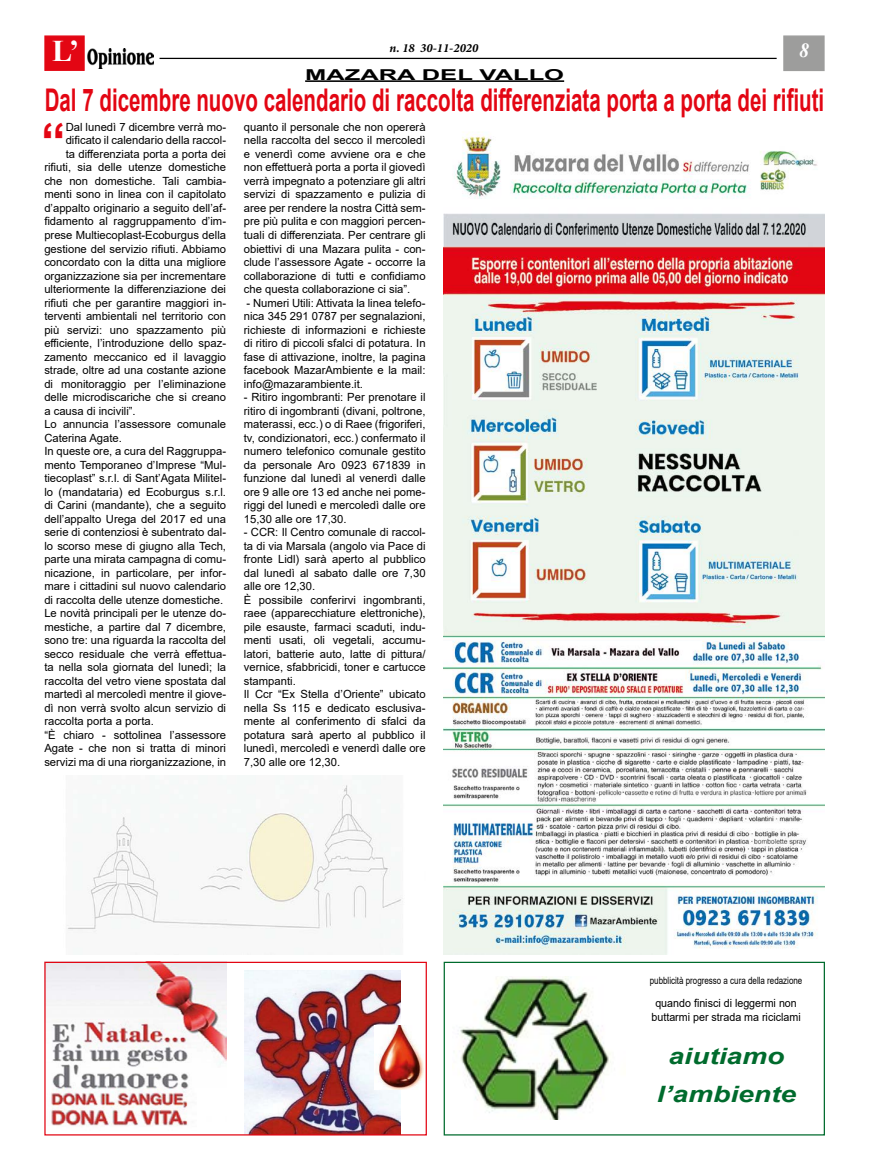
<style>
.page{position:relative;width:869px;height:1170px;background:#fff}
.page>*{position:absolute;margin:0;border:0;box-sizing:border-box;transform-origin:0 0}
.t1{font:700 49px "Arial";color:#e30613}
.t2{font:700 31.25px "Arial";color:#e30613;scale:.66 1}
.t3{font:700 30px "Times New Roman";color:#fff}
.t4{font:italic 700 22.5px/37.5px "Arial";color:#006b2d;text-align:center;scale:1.25 1}
.t5{font:italic 700 20px "Times New Roman";color:#fff}
.t6{font:700 15px "Arial";color:#000;scale:1.7 1}
.t7{font:italic 700 12.5px "Minion Pro";color:#000}
.t8{font:11.25px/13.5px "Arial";color:#000;text-align:justify}
.t9{font:11.25px/13.5px "Arial";color:#000;text-align:center;scale:.95 1}
.t10{font:10px "Arial";color:#000;scale:.8 1}
</style>
<div class="page">
<hr style="left:159px;top:58px;width:617px;height:1px;background:#000">
<div style="left:44px;top:35px;width:41px;height:36px;background:#e30613;border:1px solid #e30613"></div>
<img style="left:87px;top:49px;width:67px;height:19px">
<div style="left:782px;top:35px;width:42px;height:36px;background:#9d9d9c;border:1px solid #9d9d9c"></div>
<hr style="left:305px;top:80px;width:259px;height:2px;background:#000">
<img style="left:443px;top:132px;width:381px;height:822px">
<img style="left:67px;top:785px;width:336px;height:153px">
<img style="left:46px;top:963px;width:180px;height:163px">
<img style="left:244px;top:970px;width:156px;height:163px">
<img style="left:374px;top:1024px;width:50px;height:65px">
<div style="left:44px;top:961px;width:382px;height:174px;border:1px solid #e30613"></div>
<div style="left:443px;top:961px;width:381px;height:174px;border:1px solid #006b2d"></div>
<img style="left:460px;top:976px;width:151px;height:142px">
<h3 class="t3" style="left:52px;top:29px;width:29px">L’</h3>
<p class="t7" style="left:389px;top:39px;width:90px">n. 18 30-11-2020</p>
<h3 class="t5" style="left:798px;top:36px;width:11px">8</h3>
<h3 class="t6" style="left:305px;top:64px;width:154px">MAZARA DEL VALLO</h3>
<h2 class="t2" style="left:45px;top:78px;width:1181px">Dal 7 dicembre nuovo calendario di raccolta differenziata porta a porta dei rifiuti</h2>
<h1 class="t1" style="left:41px;top:106px;width:26px">“</h1>
<p class="t8" style="left:66px;top:120px;width:162px">Dal lunedì 7 dicembre verrà mo-</p>
<p class="t8" style="left:66px;top:134px;width:162px">dificato il calendario della raccol-</p>
<p class="t8" style="left:66px;top:147px;width:162px">ta differenziata porta a porta dei</p>
<p class="t8" style="left:44px;top:161px;width:183px">rifiuti, sia delle utenze domestiche</p>
<p class="t8" style="left:44px;top:174px;width:183px">che non domestiche. Tali cambia-</p>
<p class="t8" style="left:44px;top:188px;width:183px">menti sono in linea con il capitolato</p>
<p class="t8" style="left:44px;top:201px;width:183px">d’appalto originario a seguito dell’af-</p>
<p class="t8" style="left:44px;top:215px;width:183px">fidamento al raggruppamento d’im-</p>
<p class="t8" style="left:44px;top:228px;width:183px">prese Multiecoplast-Ecoburgus della</p>
<p class="t8" style="left:44px;top:242px;width:183px">gestione del servizio rifiuti. Abbiamo</p>
<p class="t8" style="left:44px;top:255px;width:183px">concordato con la ditta una migliore</p>
<p class="t8" style="left:44px;top:269px;width:183px">organizzazione sia per incrementare</p>
<p class="t8" style="left:44px;top:282px;width:183px">ulteriormente la differenziazione dei</p>
<p class="t8" style="left:44px;top:296px;width:183px">rifiuti che per garantire maggiori in-</p>
<p class="t8" style="left:44px;top:309px;width:183px">terventi ambientali nel territorio con</p>
<p class="t8" style="left:44px;top:323px;width:183px">più servizi: uno spazzamento più</p>
<p class="t8" style="left:44px;top:336px;width:183px">efficiente, l’introduzione dello spaz-</p>
<p class="t8" style="left:44px;top:350px;width:183px">zamento meccanico ed il lavaggio</p>
<p class="t8" style="left:44px;top:363px;width:183px">strade, oltre ad una costante azione</p>
<p class="t8" style="left:44px;top:377px;width:183px">di monitoraggio per l’eliminazione</p>
<p class="t8" style="left:44px;top:390px;width:183px">delle microdiscariche che si creano</p>
<p class="t8" style="left:44px;top:404px;width:93px">a causa di incivili”.</p>
<p class="t8" style="left:44px;top:417px;width:183px">Lo annuncia l’assessore comunale</p>
<p class="t8" style="left:44px;top:431px;width:79px">Caterina Agate.</p>
<p class="t8" style="left:44px;top:444px;width:183px">In queste ore, a cura del Raggruppa-</p>
<p class="t8" style="left:44px;top:458px;width:183px">mento Temporaneo d’Imprese “Mul-</p>
<p class="t8" style="left:44px;top:471px;width:183px">tiecoplast” s.r.l. di Sant’Agata Militel-</p>
<p class="t8" style="left:44px;top:485px;width:183px">lo (mandataria) ed Ecoburgus s.r.l.</p>
<p class="t8" style="left:44px;top:498px;width:183px">di Carini (mandante), che a seguito</p>
<p class="t8" style="left:44px;top:512px;width:183px">dell’appalto Urega del 2017 ed una</p>
<p class="t8" style="left:44px;top:525px;width:183px">serie di contenziosi è subentrato dal-</p>
<p class="t8" style="left:44px;top:539px;width:183px">lo scorso mese di giugno alla Tech,</p>
<p class="t8" style="left:44px;top:552px;width:183px">parte una mirata campagna di comu-</p>
<p class="t8" style="left:44px;top:566px;width:183px">nicazione, in particolare, per infor-</p>
<p class="t8" style="left:44px;top:579px;width:183px">mare i cittadini sul nuovo calendario</p>
<p class="t8" style="left:44px;top:593px;width:180px">di raccolta delle utenze domestiche.</p>
<p class="t8" style="left:44px;top:606px;width:183px">Le novità principali per le utenze do-</p>
<p class="t8" style="left:44px;top:620px;width:183px">mestiche, a partire dal 7 dicembre,</p>
<p class="t8" style="left:44px;top:633px;width:183px">sono tre: una riguarda la raccolta del</p>
<p class="t8" style="left:44px;top:647px;width:183px">secco residuale che verrà effettua-</p>
<p class="t8" style="left:44px;top:660px;width:183px">ta nella sola giornata del lunedì; la</p>
<p class="t8" style="left:44px;top:674px;width:183px">raccolta del vetro viene spostata dal</p>
<p class="t8" style="left:44px;top:687px;width:183px">martedì al mercoledì mentre il giove-</p>
<p class="t8" style="left:44px;top:701px;width:183px">dì non verrà svolto alcun servizio di</p>
<p class="t8" style="left:44px;top:714px;width:111px">raccolta porta a porta.</p>
<p class="t8" style="left:44px;top:728px;width:183px">“È chiaro - sottolinea l’assessore</p>
<p class="t8" style="left:44px;top:741px;width:183px">Agate - che non si tratta di minori</p>
<p class="t8" style="left:44px;top:755px;width:183px">servizi ma di una riorganizzazione, in</p>
<p class="t8" style="left:244px;top:120px;width:183px">quanto il personale che non opererà nella raccolta del secco il mercoledì e venerdì come avviene ora e che non effettuerà porta a porta il giovedì verrà impegnato a potenziare gli altri servizi di spazzamento e pulizia di aree per rendere la nostra Città sem&shy;pre più pulita e con maggiori percen&shy;tuali di differenziata. Per centrare gli obiettivi di una Mazara pulita - con&shy;clude l’assessore Agate - occorre la collaborazione di tutti e confidiamo che questa collaborazione ci sia”.</p>
<p class="t8" style="left:244px;top:296px;width:183px">- Numeri Utili: Attivata la linea telefo&shy;nica 345 291 0787 per segnalazioni, richieste di informazioni e richieste di ritiro di piccoli sfalci di potatura. In fase di attivazione, inoltre, la pagina facebook MazarAmbiente e la mail: info@mazarambiente.it.</p>
<p class="t8" style="left:244px;top:390px;width:183px">- Ritiro ingombranti: Per prenotare il ritiro di ingombranti (divani, poltrone, materassi, ecc.) o di Raee (frigoriferi, tv, condizionatori, ecc.) confermato il numero telefonico comunale gestito da personale Aro 0923 671839 in funzione dal lunedì al venerdì dalle ore 9 alle ore 13 ed anche nei pome&shy;riggi del lunedì e mercoledì dalle ore 15,30 alle ore 17,30.</p>
<p class="t8" style="left:244px;top:525px;width:183px;text-align:left">- CCR: Il Centro comunale di raccol&shy;ta di via Marsala (angolo via Pace di fronte Lidl) sarà aperto al pubblico dal lunedì al sabato dalle ore 7,30 alle ore 12,30.<br>È possibile conferirvi ingombranti, raee (apparecchiature elettroniche), pile esauste, farmaci scaduti, indu&shy;menti usati, oli vegetali, accumu&shy;latori, batterie auto, latte di pittura/ vernice, sfabbricidi, toner e cartucce stampanti.<br>Il Ccr “Ex Stella d’Oriente” ubicato nella Ss 115 e dedicato esclusiva&shy;mente al conferimento di sfalci da potatura sarà aperto al pubblico il lunedì, mercoledì e venerdì dalle ore 7,30 alle ore 12,30.</p>
<p class="t10" style="left:649px;top:973px;width:192px">pubblicità progresso a cura della redazione</p>
<p class="t9" style="left:651px;top:996px;width:158px">quando finisci di leggermi non buttarmi per strada ma riciclami</p>
<h3 class="t4" style="left:656px;top:1038px;width:113px">aiutiamo l’ambiente</h3>
</div>
